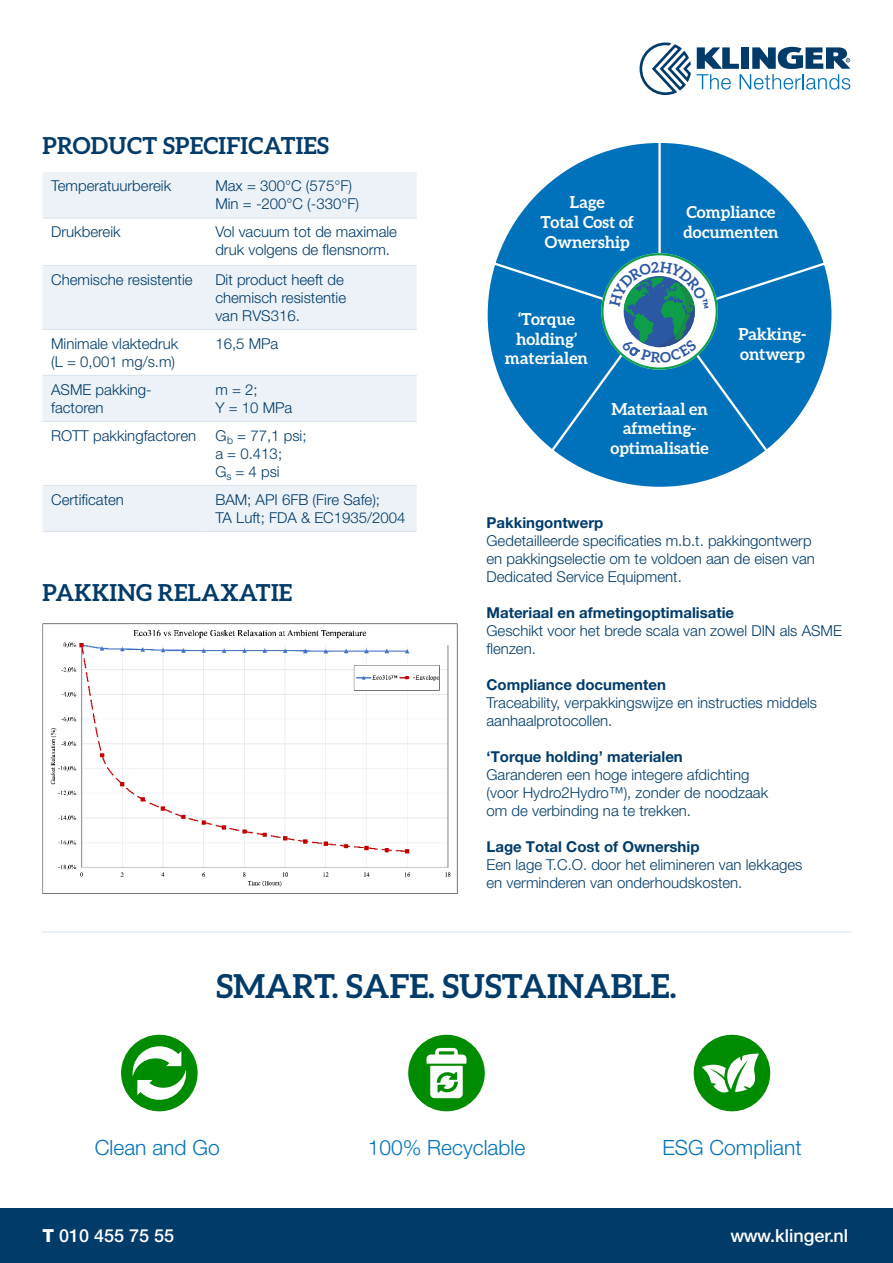
<style>
.page{position:relative;width:893px;height:1263px;background:#fff}
.page>*{position:absolute;margin:0;border:0;box-sizing:border-box;transform-origin:0 0}
.t1{font:700 33px "Aleo";color:#003b6a}
.t2{font:700 23.4px "Aleo";letter-spacing:.01em;color:#003b6a}
.t3{font:300 21px "Helvetica Neue LT Pro";color:#0072bc}
.t4{font:500 18px "Helvetica Neue LT Pro";color:#fff}
.t5{font:700 16.5px/19.5px "Aleo";color:#fff;text-align:center}
.t6{font:300 15px/18px "Helvetica Neue LT Pro";color:#003b6a}
.t7{font:700 15px "Helvetica Neue LT Pro";color:#003b6a}
.s1{font-weight:800}
</style>
<div class="page">
<svg style="left:43px;top:172px;width:374px;height:359px;fill:#edf2f8"></svg>
<hr style="left:43px;top:218px;width:164px;height:1px;background:#d9e4ef">
<hr style="left:207px;top:218px;width:210px;height:1px;background:#d9e4ef">
<hr style="left:43px;top:265px;width:164px;height:1px;background:#d9e4ef">
<hr style="left:207px;top:265px;width:210px;height:1px;background:#d9e4ef">
<hr style="left:43px;top:329px;width:164px;height:1px;background:#d9e4ef">
<hr style="left:207px;top:329px;width:210px;height:1px;background:#d9e4ef">
<hr style="left:43px;top:375px;width:164px;height:1px;background:#d9e4ef">
<hr style="left:207px;top:375px;width:210px;height:1px;background:#d9e4ef">
<hr style="left:43px;top:421px;width:164px;height:1px;background:#d9e4ef">
<hr style="left:207px;top:421px;width:210px;height:1px;background:#d9e4ef">
<hr style="left:43px;top:485px;width:164px;height:1px;background:#d9e4ef">
<hr style="left:207px;top:485px;width:210px;height:1px;background:#d9e4ef">
<hr style="left:43px;top:531px;width:164px;height:1px;background:#d9e4ef">
<hr style="left:207px;top:531px;width:210px;height:1px;background:#d9e4ef">
<img style="left:43px;top:623px;width:414px;height:270px">
<hr style="left:41px;top:931px;width:810px;height:2px;background:#00529e">
<svg style="left:639px;top:43px;width:52px;height:52px"></svg>
<svg style="left:697px;top:47px;width:153px;height:43px"></svg>
<div style="left:488px;top:143px;width:343px;height:344px;background:#0072bc;border-radius:50%"></div>
<hr style="left:658px;top:136px;width:3px;height:124px;background:#fff">
<div style="left:0;top:1209px;width:893px;height:54px;background:#003b6a"></div>
<div style="left:408px;top:1035px;width:77px;height:76px;background:#008c00;border-radius:50%"></div>
<div style="left:121px;top:1035px;width:77px;height:76px;background:#008c00;border-radius:50%"></div>
<div style="left:694px;top:1035px;width:76px;height:76px;background:#008c00;border-radius:50%"></div>
<svg style="left:426px;top:1048px;width:40px;height:50px"></svg>
<svg style="left:702px;top:1053px;width:57px;height:40px"></svg>
<svg style="left:132px;top:1044px;width:55px;height:58px"></svg>
<svg style="left:487px;top:253px;width:345px;height:202px"></svg>
<h2 class="t2" style="left:43px;top:132px;width:288px">PRODUCT SPECIFICATIES</h2>
<p class="t6" style="left:51px;top:177px;width:122px">Temperatuurbereik</p>
<p class="t6" style="left:215px;top:177px;width:145px">Max = 300°C (575°F)<br>Min = -200°C (-330°F)</p>
<p class="t6" style="left:51px;top:223px;width:71px">Drukbereik</p>
<p class="t6" style="left:215px;top:223px;width:183px">Vol vacuum tot de maximale druk volgens de flensnorm.</p>
<p class="t6" style="left:51px;top:270px;width:143px">Chemische resistentie</p>
<p class="t6" style="left:215px;top:270px;width:132px">Dit product heeft de chemisch resistentie van RVS316.</p>
<p class="t6" style="left:51px;top:334px;width:129px">Minimale vlaktedruk (L = 0,001 mg/s.m)</p>
<p class="t6" style="left:215px;top:334px;width:65px">16,5 MPa</p>
<p class="t6" style="left:51px;top:380px;width:102px">ASME pakking&shy;factoren</p>
<p class="t6" style="left:215px;top:380px;width:79px">m = 2;<br>Y = 10 MPa</p>
<p class="t6" style="left:51px;top:426px;width:147px">ROTT pakkingfactoren</p>
<p class="t6" style="left:215px;top:426px;width:93px">G<sub>b</sub> = 77,1 psi; a = 0.413;<br>G<sub>s</sub> = 4 psi</p>
<p class="t6" style="left:51px;top:490px;width:74px">Certificaten</p>
<p class="t6" style="left:215px;top:490px;width:192px">BAM; API 6FB (Fire Safe);<br>TA Luft; FDA &amp; EC1935/2004</p>
<h2 class="t2" style="left:43px;top:579px;width:251px">PAKKING RELAXATIE</h2>
<p class="t5" style="left:540px;top:192px;width:95px">Lage<br>Total Cost of<br>Ownership</p>
<p class="t5" style="left:505px;top:309px;width:85px">‘Torque holding’ materialen</p>
<p class="t5" style="left:683px;top:202px;width:97px;text-align:left">Compliance documenten</p>
<p class="t5" style="left:739px;top:324px;width:69px;text-align:left">Pakking&shy;ontwerp</p>
<p class="t5" style="left:611px;top:399px;width:100px">Materiaal en afmeting&shy;optimalisatie</p>
<p class="t7" style="left:486px;top:514px;width:118px">Pakkingontwerp</p>
<p class="t6" style="left:486px;top:532px;width:330px">Gedetailleerde specificaties m.b.t. pakkingontwerp en pakkingselectie om te voldoen aan de eisen van<br>Dedicated Service Equipment.</p>
<p class="t7" style="left:486px;top:604px;width:249px">Materiaal en afmetingoptimalisatie</p>
<p class="t6" style="left:486px;top:622px;width:357px">Geschikt voor het brede scala van zowel DIN als ASME flenzen.</p>
<p class="t7" style="left:486px;top:676px;width:181px">Compliance documenten</p>
<p class="t6" style="left:486px;top:694px;width:332px">Traceability, verpakkingswijze en instructies middels aanhaalprotocollen.</p>
<p class="t7" style="left:486px;top:748px;width:198px">‘Torque holding’ materialen</p>
<p class="t6" style="left:486px;top:766px;width:283px">Garanderen een hoge integere afdichting (voor Hydro2Hydro™), zonder de noodzaak om de verbinding na te trekken.</p>
<p class="t7" style="left:486px;top:838px;width:215px">Lage Total Cost of Ownership</p>
<p class="t6" style="left:486px;top:856px;width:317px">Een lage T.C.O. door het elimineren van lekkages en verminderen van onderhoudskosten.</p>
<h1 class="t1" style="left:216px;top:967px;width:462px">SMART. SAFE. SUSTAINABLE.</h1>
<h3 class="t3" style="left:95px;top:1134px;width:126px">Clean and Go</h3>
<h3 class="t3" style="left:368px;top:1134px;width:159px">100% Recyclable</h3>
<h3 class="t3" style="left:662px;top:1134px;width:141px">ESG Compliant</h3>
<p class="t4" style="left:43px;top:1225px;width:133px"><span class="s1">T</span> 010 455 75 55</p>
<p class="t4" style="left:730px;top:1225px;width:119px">www.klinger.nl</p>
</div>
